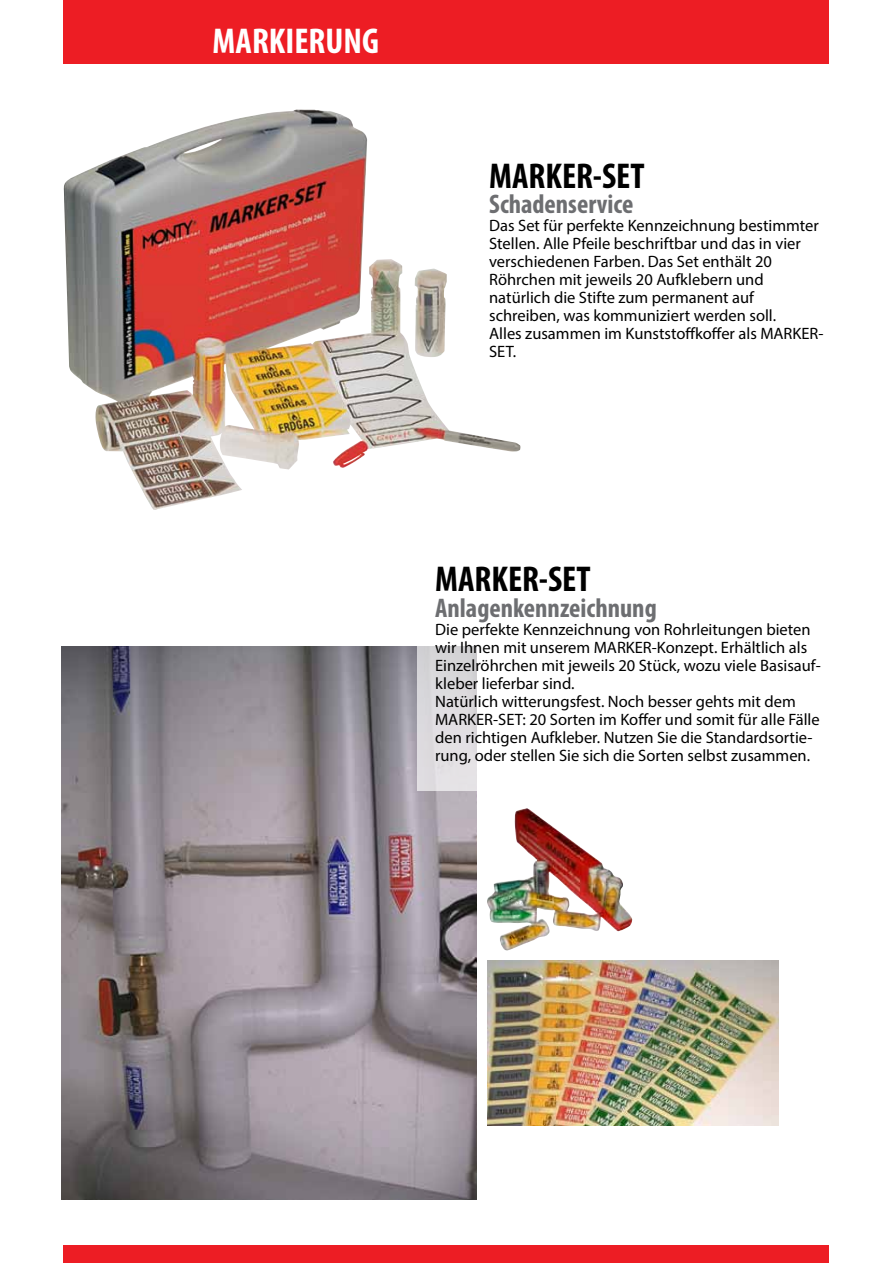
<style>
.page{position:relative;width:893px;height:1263px;background:#fff}
.page>*{position:absolute;margin:0;border:0;box-sizing:border-box;transform-origin:0 0}
.t1{font:700 condensed 36px "Myriad Pro";color:#000}
.t2{font:700 condensed 36px "Myriad Pro";color:#fff}
.t3{font:700 condensed 27px "Myriad Pro";color:#6d6e71}
.t4{font:16.5px/18px "Myriad Pro";color:#000}
</style>
<div class="page">
<img style="left:62px;top:646px;width:414px;height:553px">
<div style="left:417px;top:545px;width:411px;height:245px;background:#fff"></div>
<img style="left:63px;top:110px;width:457px;height:400px">
<div style="left:64px;top:0;width:765px;height:64px;background:#ed1d24"></div>
<div style="left:64px;top:1246px;width:765px;height:17px;background:#ed1d24"></div>
<img style="left:487px;top:808px;width:145px;height:143px">
<img style="left:487px;top:960px;width:292px;height:165px">
<h1 class="t2" style="left:213px;top:18px;width:168px">MARKIERUNG</h1>
<h1 class="t1" style="left:489px;top:153px;width:157px">MARKER-SET</h1>
<h2 class="t3" style="left:489px;top:187px;width:146px">Schadenservice</h2>
<p class="t4" style="left:489px;top:216px;width:336px">Das Set für perfekte Kennzeichnung bestimmter Stellen. Alle Pfeile beschriftbar und das in vier verschiedenen Farben. Das Set enthält 20<br>Röhrchen mit jeweils 20 Aufklebern und natürlich die Stifte zum permanent auf schreiben, was kommuniziert werden soll.<br>Alles zusammen im Kunststoffkoffer als MARKER-SET.</p>
<h1 class="t1" style="left:435px;top:557px;width:157px">MARKER-SET</h1>
<h2 class="t3" style="left:435px;top:591px;width:223px">Anlagenkennzeichnung</h2>
<p class="t4" style="left:435px;top:620px;width:387px">Die perfekte Kennzeichnung von Rohrleitungen bieten wir Ihnen mit unserem MARKER-Konzept. Erhältlich als Einzelröhrchen mit jeweils 20 Stück, wozu viele Basisauf&shy;kleber lieferbar sind.<br>Natürlich witterungsfest. Noch besser gehts mit dem MARKER-SET: 20 Sorten im Koffer und somit für alle Fälle den richtigen Aufkleber. Nutzen Sie die Standardsortie&shy;rung, oder stellen Sie sich die Sorten selbst zusammen.</p>
</div>
